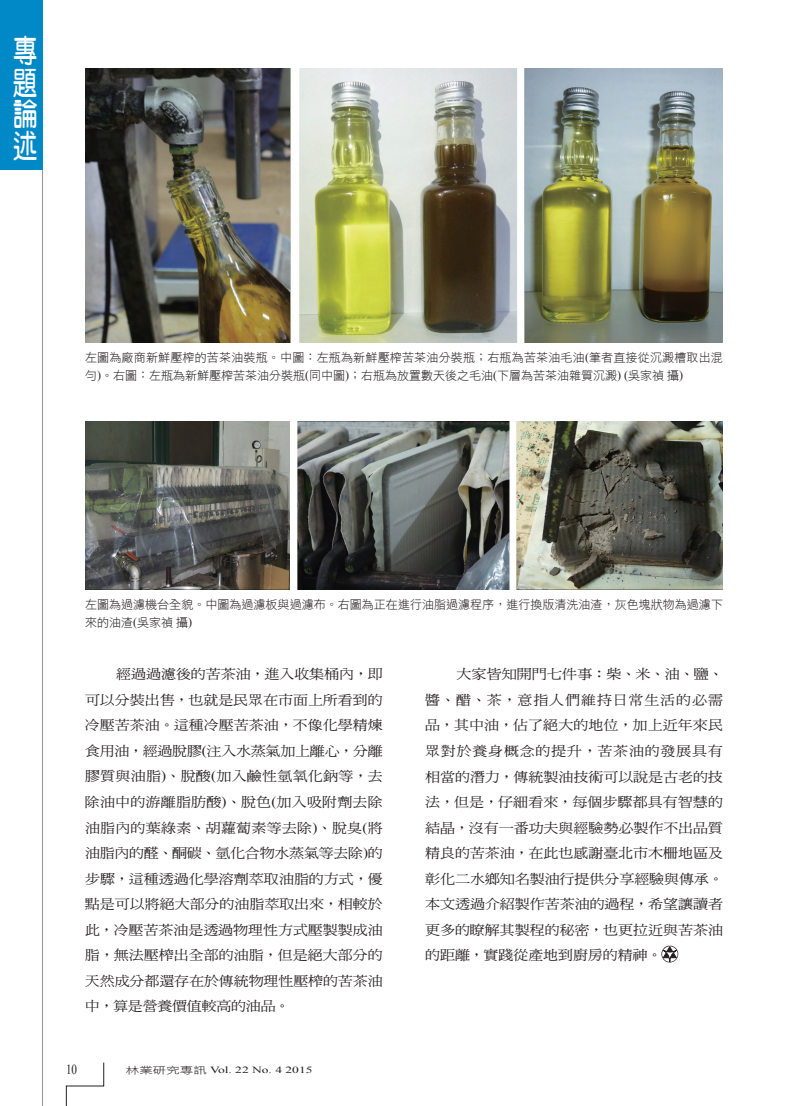
<style>
.page{position:relative;width:808px;height:1106px;background:#fff}
.page>*{position:absolute;margin:0;border:0;box-sizing:border-box;transform-origin:0 0}
.t1{font:31.5px/31.5px "DF Yuan W7 WINP BF";color:#fff;text-align:justify;scale:.77 1}
.t2{font:13.8px "Times New Roman";color:#231f20;scale:.8 1}
.t3{font:13.5px/25.5px "DF Ming W5 WINP BF";letter-spacing:-.005em;color:#231f20;text-align:justify;scale:1.11 1}
.t4{font:12px/18px "DF Hei W3 WINP BF";letter-spacing:.005em;color:#231f20}
.t5{font:9.45px "Times New Roman";color:#231f20;scale:1.43 1}
.s1{font-family:"Times New Roman"}
.s2{font-family:"DF Hei W3 WINP BF"}
</style>
<div class="page">
<hr style="left:42px;top:0;width:1px;height:1106px;background:#6c6d70">
<svg style="left:66px;top:1062px;width:38px;height:44px"></svg>
<div style="left:0;top:0;width:43px;height:170px;background:#0088c7"></div>
<svg style="left:661px;top:945px;width:17px;height:17px"></svg>
<img style="left:85px;top:68px;width:638px;height:274px">
<img style="left:85px;top:421px;width:638px;height:168px">
<h1 class="t1" style="left:13px;top:35px;width:32px">專題論述</h1>
<p class="t4" style="left:85px;top:348px;width:639px">左圖為廠商新鮮壓榨的苦茶油裝瓶。中圖：左瓶為新鮮壓榨苦茶油分裝瓶；右瓶為苦茶油毛油<span class="s1">(</span>筆者直接從沉澱槽取出混勻<span class="s1">)</span>。右圖：左瓶為新鮮壓榨苦茶油分裝瓶<span class="s1">(</span>同中圖<span class="s1">)</span>；右瓶為放置數天後之毛油<span class="s1">(</span>下層為苦茶油雜質沉澱<span class="s1">) (</span>吳家禎攝<span class="s1">)</span></p>
<p class="t4" style="left:85px;top:595px;width:639px">左圖為過濾機台全貌。中圖為過濾板與過濾布。右圖為正在進行油脂過濾程序，進行換版清洗油渣，灰色塊狀物為過濾下來的油渣<span class="s1">(</span>吳家禎攝<span class="s1">)</span></p>
<p class="t3" style="left:85px;top:661px;width:270px;text-indent:31px">經過過濾後的苦茶油，進入收集桶內，即可以分裝出售，也就是民眾在市面上所看到的冷壓苦茶油。這種冷壓苦茶油，不像化學精煉食用油，經過脫膠<span class="s1">(</span>注入水蒸氣加上離心，分離膠質與油脂<span class="s1">)</span>、脫酸<span class="s1">(</span>加入鹼性氫氧化鈉等，去除油中的游離脂肪酸<span class="s1">)</span>、脫色<span class="s1">(</span>加入吸附劑去除油脂內的葉綠素、胡蘿蔔素等去除<span class="s1">)</span>、脫臭<span class="s1">(</span>將油脂內的醛、酮碳、氫化合物水蒸氣等去除<span class="s1">)</span>的步驟，這種透過化學溶劑萃取油脂的方式，優點是可以將絕大部分的油脂萃取出來，相較於此，冷壓苦茶油是透過物理性方式壓製製成油脂，無法壓榨出全部的油脂，但是絕大部分的天然成分都還存在於傳統物理性壓榨的苦茶油中，算是營養價值較高的油品。</p>
<p class="t3" style="left:425px;top:661px;width:270px;text-indent:31px">大家皆知開門七件事：柴、米、油、鹽、醬、醋、茶，意指人們維持日常生活的必需品，其中油，佔了絕大的地位，加上近年來民眾對於養身概念的提升，苦茶油的發展具有相當的潛力，傳統製油技術可以說是古老的技法，但是，仔細看來，每個步驟都具有智慧的結晶，沒有一番功夫與經驗勢必製作不出品質精良的苦茶油，在此也感謝臺北市木柵地區及彰化二水鄉知名製油行提供分享經驗與傳承。本文透過介紹製作苦茶油的過程，希望讓讀者更多的瞭解其製程的秘密，也更拉近與苦茶油的距離，實踐從產地到廚房的精神。</p>
<p class="t2" style="left:66px;top:1060px;width:15px">10</p>
<p class="t5" style="left:126px;top:1063px;width:132px"><span class="s2">林業研究專訊</span> Vol. 22 No. 4 2015</p>
</div>
